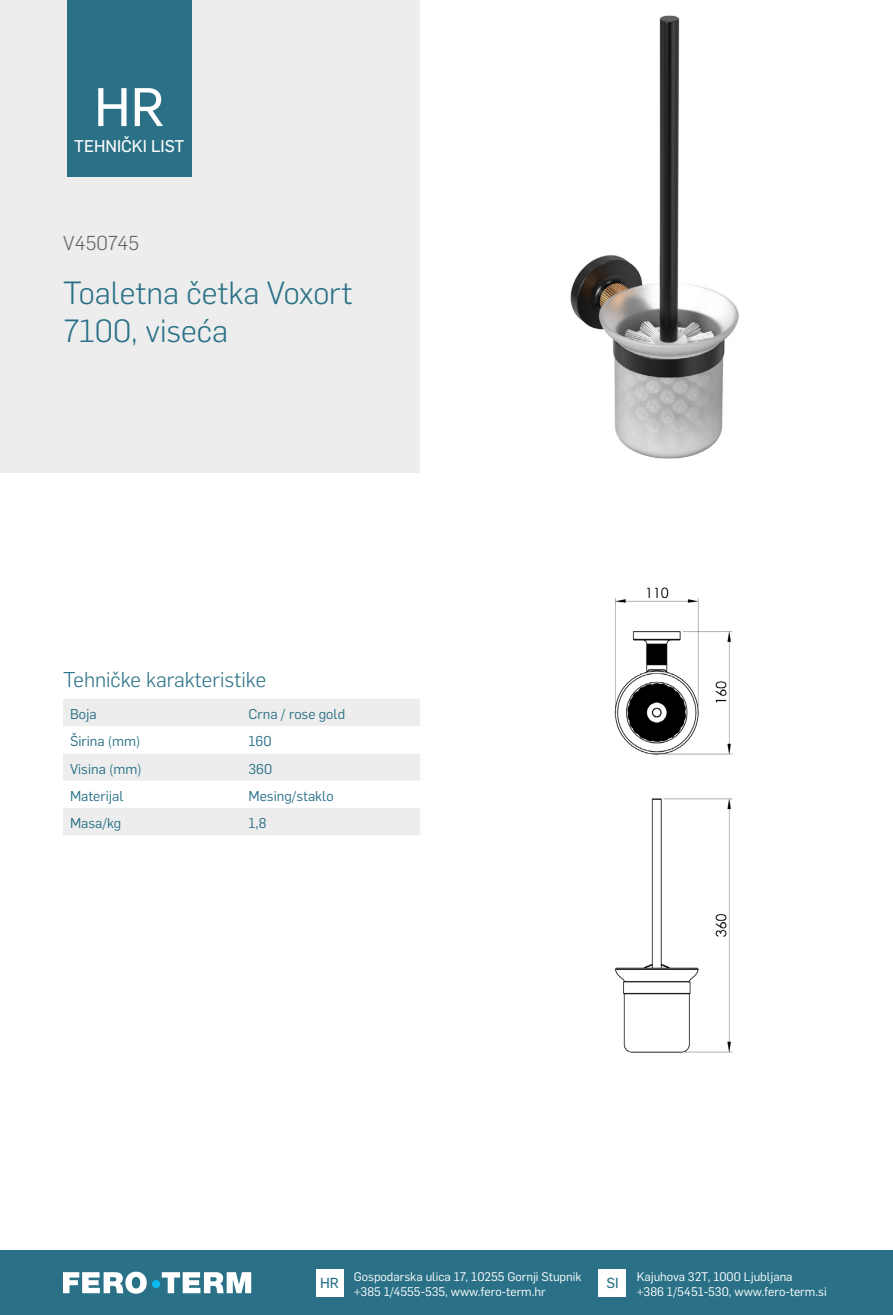
<style>
.page{position:relative;width:893px;height:1315px;background:#fff}
.page>*{position:absolute;margin:0;border:0;box-sizing:border-box;transform-origin:0 0}
.t1{font:53.2px "Flama Basic";color:#fff}
.t2{font:300 31.5px/37.8px "Flama";color:#2a7187}
.t3{font:300 21px "Flama";color:#2a7187}
.t4{font:300 19.78px "Flama";color:#646363}
.t5{font:16.62px "Flama Basic";color:#fff}
.t6{font:14.35px "Flama Basic";color:#2a7187}
.t7{font:14px "Flama";color:#2a7187}
.t8{font:12.25px/15.8px "Flama";color:#fff}
</style>
<div class="page">
<div style="left:0;top:1250px;width:893px;height:65px;background:#2a7187"></div>
<div style="left:316px;top:1269px;width:27px;height:27px;background:#fff"></div>
<div style="left:599px;top:1269px;width:27px;height:27px;background:#fff"></div>
<svg style="left:63px;top:1271px;width:188px;height:22px"></svg>
<div style="left:152px;top:1280px;width:8px;height:8px;background:#0bbbef;border-radius:50%"></div>
<div style="left:0;top:0;width:430px;height:472px;background:#ededed"></div>
<div style="left:67px;top:0;width:124px;height:177px;background:#2a7187"></div>
<div style="left:63px;top:699px;width:357px;height:136px;background:#ededed"></div>
<svg style="left:63px;top:726px;width:357px;height:82px"></svg>
<img style="left:614px;top:587px;width:119px;height:466px">
<img style="left:420px;top:0;width:319px;height:472px">
<h1 class="t1" style="left:94px;top:70px;width:72px">HR</h1>
<h3 class="t5" style="left:74px;top:134px;width:112px">TEHNIČKI LIST</h3>
<h3 class="t4" style="left:63px;top:229px;width:78px">V450745</h3>
<h2 class="t2" style="left:63px;top:272px;width:291px">Toaletna četka Voxort<br>7100, viseća</h2>
<h3 class="t3" style="left:63px;top:665px;width:205px">Tehničke karakteristike</h3>
<p class="t7" style="left:70px;top:704px;width:28px">Boja</p>
<p class="t7" style="left:249px;top:704px;width:98px">Crna / rose gold</p>
<p class="t7" style="left:70px;top:732px;width:72px">Širina (mm)</p>
<p class="t7" style="left:249px;top:732px;width:25px">160</p>
<p class="t7" style="left:70px;top:759px;width:73px">Visina (mm)</p>
<p class="t7" style="left:249px;top:759px;width:25px">360</p>
<p class="t7" style="left:70px;top:786px;width:55px">Materijal</p>
<p class="t7" style="left:249px;top:786px;width:86px">Mesing/staklo</p>
<p class="t7" style="left:70px;top:813px;width:53px">Masa/kg</p>
<p class="t7" style="left:249px;top:813px;width:19px">1,8</p>
<p class="t6" style="left:320px;top:1272px;width:20px">HR</p>
<p class="t8" style="left:637px;top:1267px;width:191px">Kajuhova 32T, 1000 Ljubljana<br>+386 1/5451-530, www.fero-term.si</p>
<p class="t8" style="left:354px;top:1267px;width:229px">Gospodarska ulica 17, 10255 Gornji Stupnik +385 1/4555-535, www.fero-term.hr</p>
<p class="t6" style="left:606px;top:1272px;width:14px">SI</p>
</div>
